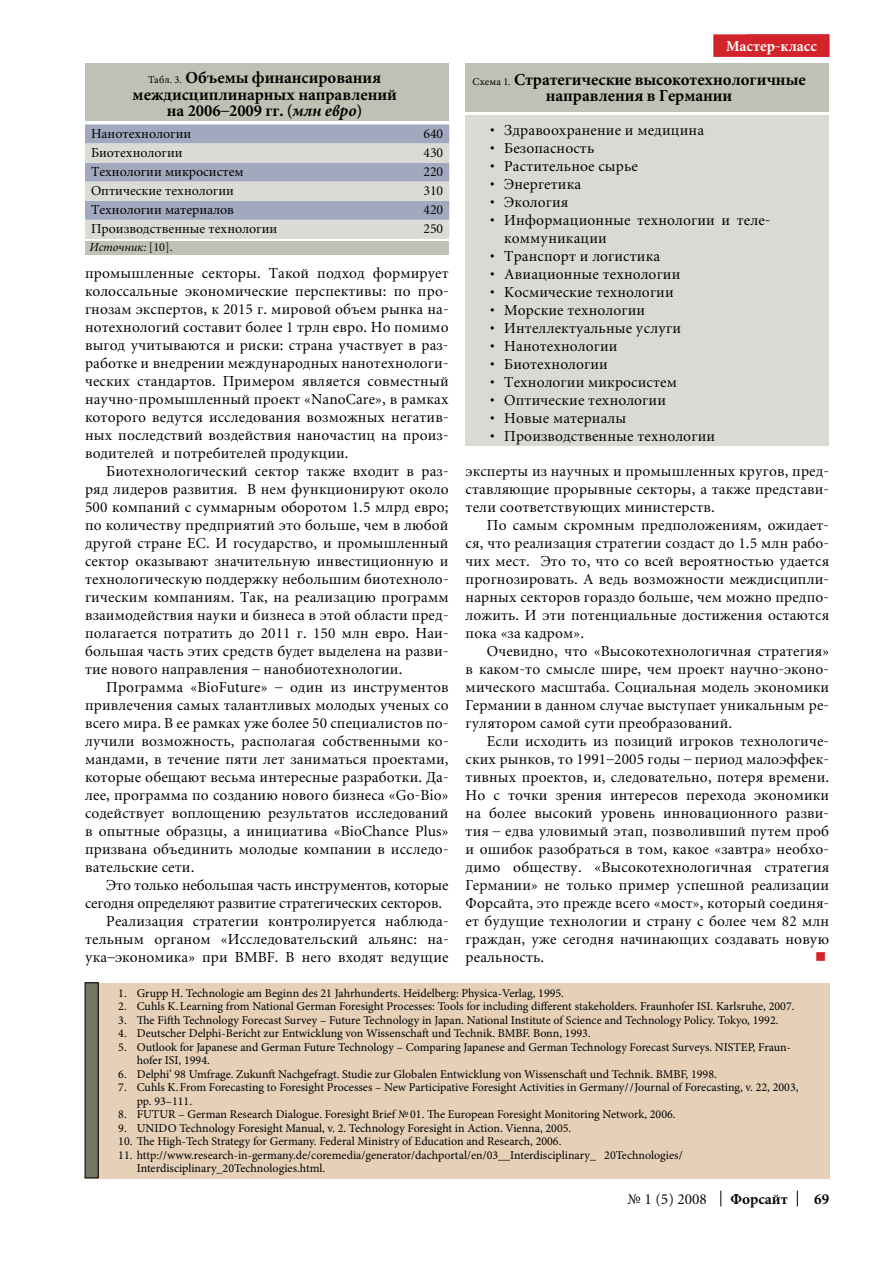
<style>
.page{position:relative;width:893px;height:1263px;background:#fff}
.page>*{position:absolute;margin:0;border:0;box-sizing:border-box;transform-origin:0 0}
.t1{font:700 16.5px/16.5px "Miniature";color:#000;text-align:center}
.t2{font:15px/18px "Miniature";letter-spacing:.01em;color:#000;text-align:justify}
.t3{font:15px "Miniature";letter-spacing:-.01em;color:#000}
.t4{font:700 15px "Miniature";color:#fff}
.t5{font:700 15px "Miniature";color:#000}
.t6{font:15px "Wingdings";color:#d2232a}
.t7{font:13.5px "Miniature";color:#000}
.t8{font:12px/13.5px "Minion Pro";color:#000}
.t9{font:italic 12px "Miniature";color:#000}
.s1{font-family:"Minion Pro";font-weight:400;font-size:10.5px}
.s2{font-style:italic}
.s3{font-style:normal}
</style>
<div class="page">
<svg style="left:720px;top:1191px;width:1px;height:15px"></svg>
<svg style="left:797px;top:1191px;width:1px;height:15px"></svg>
<div style="left:713px;top:34px;width:117px;height:23px;background:#d2232a"></div>
<div style="left:466px;top:64px;width:363px;height:48px;background:#bdc2b4"></div>
<div style="left:466px;top:115px;width:363px;height:331px;background:#dad9d3"></div>
<div style="left:85px;top:983px;width:744px;height:195px;background:#e6d1b8"></div>
<div style="left:85px;top:983px;width:13px;height:195px;background:#757561"></div>
<div style="left:85px;top:983px;width:13px;height:195px;border:1px solid #000"></div>
<svg style="left:85px;top:124px;width:364px;height:115px;background:#bec2c9"></svg>
<div style="left:85px;top:64px;width:364px;height:57px;background:#bdc2b4"></div>
<div style="left:85px;top:241px;width:364px;height:14px;background:#bdc2b4"></div>
<p class="t1" style="left:133px;top:70px;width:266px"><span class="s1">Табл. 3.</span> Объемы финансирования междисциплинарных направлений на 2006–2009 гг. (<span class="s2">млн евро</span>)</p>
<p class="t7" style="left:91px;top:127px;width:102px">Нанотехнологии</p>
<p class="t7" style="left:423px;top:127px;width:21px">640</p>
<p class="t7" style="left:91px;top:146px;width:93px">Биотехнологии</p>
<p class="t7" style="left:423px;top:146px;width:21px">430</p>
<p class="t7" style="left:91px;top:165px;width:154px">Технологии микросистем</p>
<p class="t7" style="left:423px;top:165px;width:21px">220</p>
<p class="t7" style="left:91px;top:184px;width:144px">Оптические технологии</p>
<p class="t7" style="left:423px;top:184px;width:21px">310</p>
<p class="t7" style="left:91px;top:203px;width:144px">Технологии материалов</p>
<p class="t7" style="left:423px;top:203px;width:21px">420</p>
<p class="t7" style="left:91px;top:222px;width:188px">Производственные технологии</p>
<p class="t7" style="left:423px;top:222px;width:21px">250</p>
<p class="t9" style="left:89px;top:241px;width:85px">Источник: <span class="s3">[10].</span></p>
<p class="t2" style="left:85px;top:264px;width:365px">промышленные секторы. Такой подход формирует колоссальные экономические перспективы: по про&shy;гнозам экспертов, к 2015 г. мировой объем рынка на&shy;нотехнологий составит более 1 трлн евро. Но помимо выгод учитываются и риски: страна участвует в раз&shy;работке и внедрении международных нанотехнологи&shy;ческих стандартов. Примером является совместный научно-промышленный проект «NanoCare», в рамках которого ведутся исследования возможных негатив&shy;ных последствий воздействия наночастиц на произ&shy;водителей и потребителей продукции.</p>
<p class="t2" style="left:85px;top:462px;width:365px;text-align:left;text-indent:21px">Биотехнологический сектор также входит в раз&shy;ряд лидеров развития. В нем функционируют около 500 компаний с суммарным оборотом 1.5 млрд евро; по количеству предприятий это больше, чем в любой другой стране ЕС. И государство, и промышленный сектор оказывают значительную инвестиционную и технологическую поддержку небольшим биотехноло&shy;гическим компаниям. Так, на реализацию программ взаимодействия науки и бизнеса в этой области пред&shy;полагается потратить до 2011 г. 150 млн евро. Наи&shy;большая часть этих средств будет выделена на разви&shy;тие нового направления – нанобиотехнологии.</p>
<p class="t2" style="left:85px;top:678px;width:365px;text-indent:21px">Программа «BioFuture» – один из инструментов привлечения самых талантливых молодых ученых со всего мира. В ее рамках уже более 50 специалистов по&shy;лучили возможность, располагая собственными ко&shy;мандами, в течение пяти лет заниматься проектами, которые обещают весьма интересные разработки. Да&shy;лее, программа по созданию нового бизнеса «Go-Bio» содействует воплощению результатов исследований в опытные образцы, а инициатива «BioChance Plus» призвана объединить молодые компании в исследо&shy;вательские сети.</p>
<p class="t3" style="left:106px;top:877px;width:344px">Это только небольшая часть инструментов, которые</p>
<p class="t3" style="left:85px;top:895px;width:358px">сегодня определяют развитие стратегических секторов.</p>
<p class="t2" style="left:106px;top:912px;width:344px">Реализация стратегии контролируется наблюда-</p>
<p class="t2" style="left:85px;top:930px;width:365px">тельным органом «Исследовательский альянс: на-</p>
<p class="t2" style="left:85px;top:948px;width:365px">ука–экономика» при BMBF. В него входят ведущие</p>
<p class="t4" style="left:759px;top:38px;width:59px">Рубрика</p>
<p class="t4" style="left:726px;top:38px;width:92px">Мастер-класс</p>
<p class="t1" style="left:472px;top:72px;width:335px"><span class="s1">Схема 1.</span> Стратегические высокотехнологичные направления в Германии</p>
<p class="t2" style="left:490px;top:121px;width:216px">• Здравоохранение и медицина</p>
<p class="t2" style="left:490px;top:139px;width:106px">• Безопасность</p>
<p class="t2" style="left:490px;top:157px;width:149px">• Растительное сырье</p>
<p class="t2" style="left:490px;top:175px;width:93px">• Энергетика</p>
<p class="t2" style="left:490px;top:193px;width:80px">• Экология</p>
<p class="t2" style="left:504px;top:211px;width:268px;text-indent:-14px">• Информационные технологии и теле&shy;коммуникации</p>
<p class="t2" style="left:490px;top:247px;width:172px">• Транспорт и логистика</p>
<p class="t2" style="left:490px;top:265px;width:192px">• Авиационные технологии</p>
<p class="t2" style="left:490px;top:283px;width:185px">• Космические технологии</p>
<p class="t2" style="left:490px;top:301px;width:157px">• Морские технологии</p>
<p class="t2" style="left:490px;top:319px;width:193px">• Интеллектуальные услуги</p>
<p class="t2" style="left:490px;top:337px;width:129px">• Нанотехнологии</p>
<p class="t2" style="left:490px;top:355px;width:119px">• Биотехнологии</p>
<p class="t2" style="left:490px;top:373px;width:188px">• Технологии микросистем</p>
<p class="t2" style="left:490px;top:391px;width:177px">• Оптические технологии</p>
<p class="t2" style="left:490px;top:409px;width:138px">• Новые материалы</p>
<p class="t2" style="left:490px;top:427px;width:227px">• Производственные технологии</p>
<p class="t2" style="left:466px;top:462px;width:365px">эксперты из научных и промышленных кругов, пред&shy;ставляющие прорывные секторы, а также представи&shy;тели соответствующих министерств.</p>
<p class="t2" style="left:466px;top:516px;width:365px;text-indent:21px">По самым скромным предположениям, ожидает&shy;ся, что реализация стратегии создаст до 1.5 млн рабо&shy;чих мест. Это то, что со всей вероятностью удается прогнозировать. А ведь возможности междисципли&shy;нарных секторов гораздо больше, чем можно предпо&shy;ложить. И эти потенциальные достижения остаются пока «за кадром».</p>
<p class="t2" style="left:466px;top:642px;width:365px;text-indent:21px">Очевидно, что «Высокотехнологичная стратегия» в каком-то смысле шире, чем проект научно-эконо&shy;мического масштаба. Социальная модель экономики Германии в данном случае выступает уникальным ре&shy;гулятором самой сути преобразований.</p>
<p class="t2" style="left:466px;top:732px;width:365px;text-indent:21px">Если исходить из позиций игроков технологиче&shy;ских рынков, то 1991–2005 годы – период малоэффек&shy;тивных проектов, и, следовательно, потеря времени.<br>Но с точки зрения интересов перехода экономики на более высокий уровень инновационного разви&shy;тия – едва уловимый этап, позволивший путем проб и ошибок разобраться в том, какое «завтра» необхо&shy;димо обществу. «Высокотехнологичная стратегия Германии» не только пример успешной реализации Форсайта, это прежде всего «мост», который соединя&shy;ет будущие технологии и страну с более чем 82 млн граждан, уже сегодня начинающих создавать новую реальность.</p>
<p class="t6" style="left:815px;top:948px;width:13px">■</p>
<p class="t8" style="left:118px;top:986px;width:447px">1. Grupp H. Technologie am Beginn des 21 Jahrhunderts. Heidelberg: Physica-Verlag, 1995.</p>
<p class="t8" style="left:118px;top:999px;width:678px">2. Cuhls K.Learning from National German Foresight Processes: Tools for including different stakeholders. Fraunhofer ISI. Karlsruhe, 2007.</p>
<p class="t8" style="left:118px;top:1013px;width:662px">3. The Fifth Technology Forecast Survey – Future Technology in Japan. National Institute of Science and Technology Policy. Tokyo, 1992.</p>
<p class="t8" style="left:118px;top:1026px;width:474px">4. Deutscher Delphi-Bericht zur Entwicklung von Wissenschaft und Technik. BMBF. Bonn, 1993.</p>
<p class="t8" style="left:137px;top:1040px;width:656px;text-indent:-18px">5. Outlook for Japanese and German Future Technology – Comparing Japanese and German Technology Forecast Surveys. NISTEP, Fraun&shy;hofer ISI, 1994.</p>
<p class="t8" style="left:118px;top:1067px;width:600px">6. Delphi’ 98 Umfrage. Zukunft Nachgefragt. Studie zur Globalen Entwicklung von Wissenschaft und Technik. BMBF, 1998.</p>
<p class="t8" style="left:137px;top:1080px;width:663px;text-indent:-18px">7. Cuhls K.From Forecasting to Foresight Processes – New Participative Foresight Activities in Germany/ /Journal of Forecasting, v. 22, 2003, pp. 93–111.</p>
<p class="t8" style="left:118px;top:1107px;width:559px">8. FUTUR – German Research Dialogue. Foresight Brief №01. The European Foresight Monitoring Network, 2006.</p>
<p class="t8" style="left:118px;top:1121px;width:454px">9. UNIDO Technology Foresight Manual, v. 2. Technology Foresight in Action. Vienna, 2005.</p>
<p class="t8" style="left:118px;top:1134px;width:445px">10. The High-Tech Strategy for Germany. Federal Ministry of Education and Research, 2006.</p>
<p class="t8" style="left:137px;top:1148px;width:547px;text-indent:-18px">11. http://www.research-in-germany.de/coremedia/generator/dachportal/en/03__Interdisciplinary_ 20Technologies/<br>Interdisciplinary_20Technologies.html.</p>
<p class="t2" style="left:628px;top:1191px;width:81px">№ 1 (5) 2008</p>
<p class="t5" style="left:730px;top:1192px;width:59px">Форсайт</p>
<p class="t5" style="left:814px;top:1192px;width:16px">69</p>
</div>
